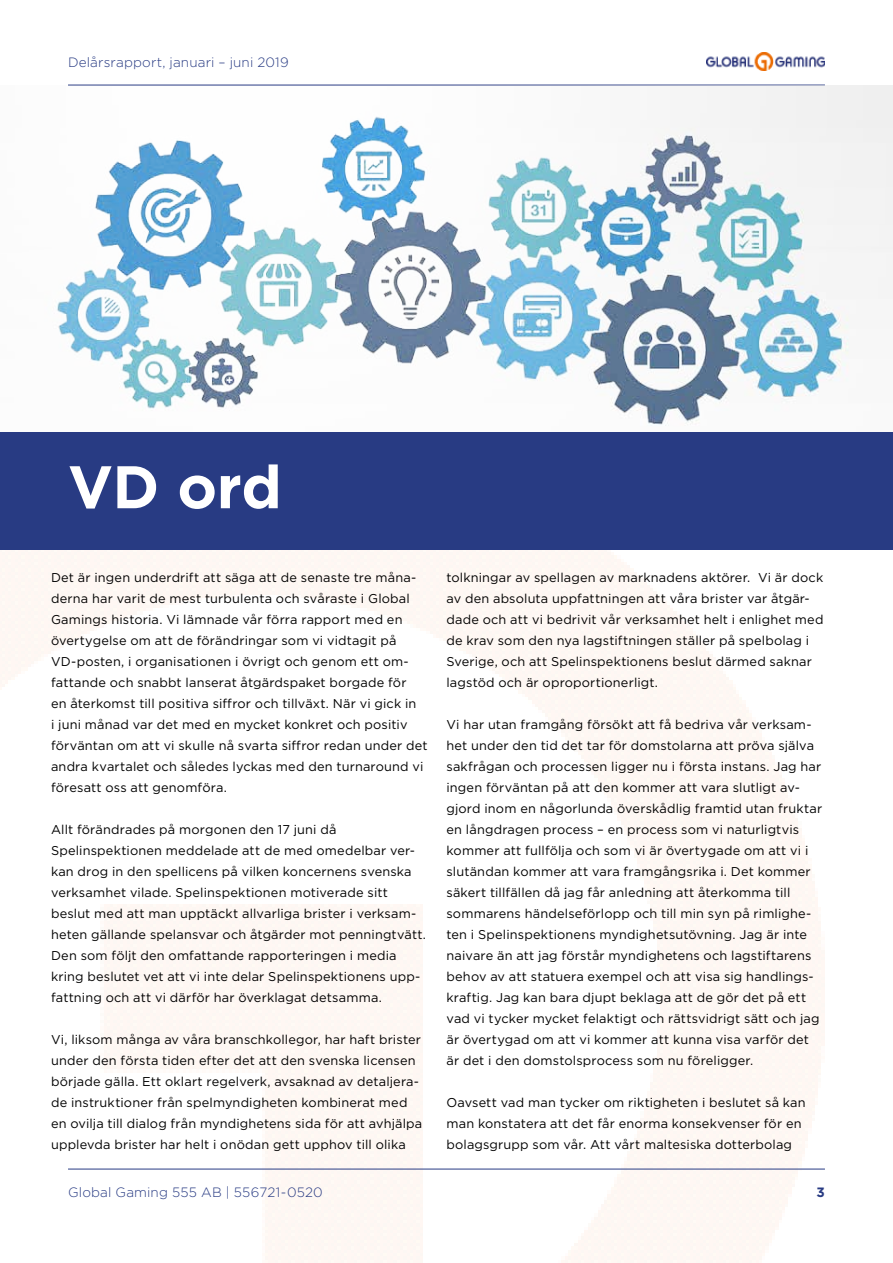
<style>
.page{position:relative;width:893px;height:1263px;background:#fff}
.page>*{position:absolute;margin:0;border:0;box-sizing:border-box;transform-origin:0 0}
.t1{font:700 60px "Gotham";color:#fff}
.t2{font:300 13.5px "Gotham";letter-spacing:.01em;color:#283b83}
.t3{font:700 13.5px "Gotham";color:#283b83}
.t4{font:12.75px/21px "Gotham";letter-spacing:.015em;color:#000}
</style>
<div class="page">
<hr style="left:68px;top:1169px;width:757px;height:1px;background:#283b83">
<img style="left:706px;top:53px;width:119px;height:18px">
<img style="left:57px;top:85px;width:836px;height:341px">
<div style="left:0;top:432px;width:893px;height:118px;background:#283b83"></div>
<p class="t2" style="left:68px;top:54px;width:222px">Delårsrapport, januari – juni 2019</p>
<h1 class="t1" style="left:68px;top:447px;width:215px">VD ord</h1>
<p class="t4" style="left:51px;top:567px;width:378px">Det är ingen underdrift att säga att de senaste tre måna&shy;derna har varit de mest turbulenta och svåraste i Global Gamings historia. Vi lämnade vår förra rapport med en övertygelse om att de förändringar som vi vidtagit på VD-posten, i organisationen i övrigt och genom ett om&shy;fattande och snabbt lanserat åtgärdspaket borgade för<br>en återkomst till positiva siffror och tillväxt. När vi gick in<br>i juni månad var det med en mycket konkret och positiv förväntan om att vi skulle nå svarta siffror redan under det andra kvartalet och således lyckas med den turnaround vi föresatt oss att genomföra.</p>
<p class="t4" style="left:51px;top:819px;width:376px">Allt förändrades på morgonen den 17 juni då Spelinspektionen meddelade att de med omedelbar ver&shy;kan drog in den spellicens på vilken koncernens svenska verksamhet vilade. Spelinspektionen motiverade sitt beslut med att man upptäckt allvarliga brister i verksam&shy;heten gällande spelansvar och åtgärder mot penningtvätt.<br>Den som följt den omfattande rapporteringen i media kring beslutet vet att vi inte delar Spelinspektionens upp&shy;fattning och att vi därför har överklagat detsamma.</p>
<p class="t4" style="left:51px;top:1029px;width:373px">Vi, liksom många av våra branschkollegor, har haft brister under den första tiden efter det att den svenska licensen började gälla. Ett oklart regelverk, avsaknad av detaljera&shy;de instruktioner från spelmyndigheten kombinerat med en ovilja till dialog från myndighetens sida för att avhjälpa upplevda brister har helt i onödan gett upphov till olika</p>
<p class="t4" style="left:446px;top:567px;width:379px">tolkningar av spellagen av marknadens aktörer. Vi är dock av den absoluta uppfattningen att våra brister var åtgär&shy;dade och att vi bedrivit vår verksamhet helt i enlighet med de krav som den nya lagstiftningen ställer på spelbolag i Sverige, och att Spelinspektionens beslut därmed saknar lagstöd och är oproportionerligt.</p>
<p class="t4" style="left:446px;top:714px;width:377px">Vi har utan framgång försökt att få bedriva vår verksam&shy;het under den tid det tar för domstolarna att pröva själva sakfrågan och processen ligger nu i första instans. Jag har ingen förväntan på att den kommer att vara slutligt av&shy;gjord inom en någorlunda överskådlig framtid utan fruktar en långdragen process – en process som vi naturligtvis kommer att fullfölja och som vi är övertygade om att vi i slutändan kommer att vara framgångsrika i. Det kommer säkert tillfällen då jag får anledning att återkomma till sommarens händelseförlopp och till min syn på rimlighe&shy;ten i Spelinspektionens myndighetsutövning. Jag är inte naivare än att jag förstår myndighetens och lagstiftarens behov av att statuera exempel och att visa sig handlings&shy;kraftig. Jag kan bara djupt beklaga att de gör det på ett vad vi tycker mycket felaktigt och rättsvidrigt sätt och jag är övertygad om att vi kommer att kunna visa varför det är det i den domstolsprocess som nu föreligger.</p>
<p class="t4" style="left:446px;top:1092px;width:361px">Oavsett vad man tycker om riktigheten i beslutet så kan man konstatera att det får enorma konsekvenser för en bolagsgrupp som vår. Att vårt maltesiska dotterbolag</p>
<p class="t2" style="left:68px;top:1184px;width:256px">Global Gaming 555 AB | 556721-0520</p>
<p class="t3" style="left:816px;top:1183px;width:10px">3</p>
</div>
